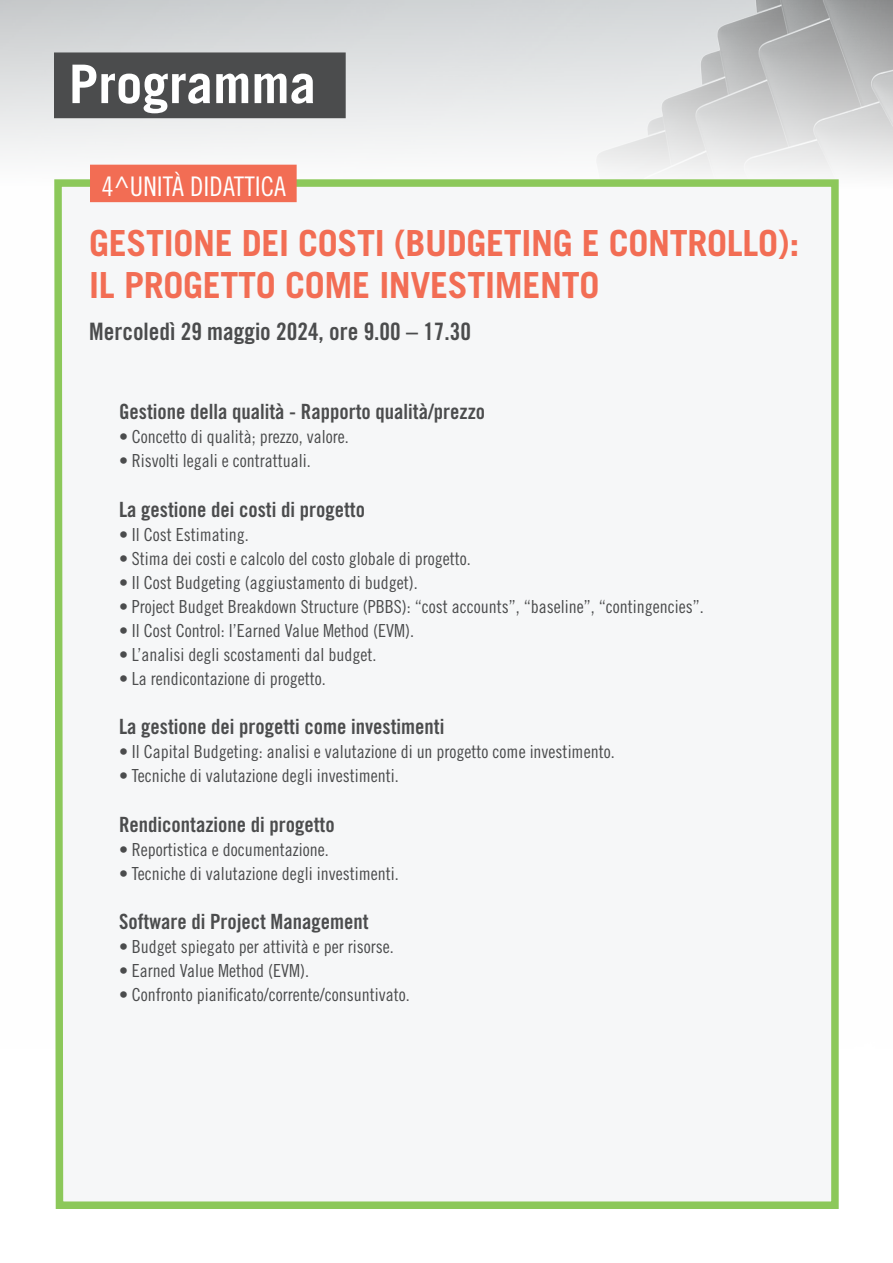
<style>
.page{position:relative;width:893px;height:1263px;background:#fff}
.page>*{position:absolute;margin:0;border:0;box-sizing:border-box;transform-origin:0 0}
.t1{font:700 53.25px "Trade Gothic LT Std";color:#fff}
.t2{font:700 36px/42px "Trade Gothic LT Std";letter-spacing:-.01em;color:#f26d54}
.t3{font:27px "Trade Gothic LT Std Cn 18";color:#fff}
.t4{font:24px "Trade Gothic LT Std Bd Cn 20";color:#4b4c4d}
.t5{font:21px "Trade Gothic LT Std Bd Cn 20";color:#4b4c4d}
.t6{font:18px "Trade Gothic LT Std Cn 18";color:#4b4c4d}
</style>
<div class="page">
<img style="left:0;top:0;width:893px;height:175px">
<div style="left:54px;top:179px;width:785px;height:1030px;background:#f6f7f8"></div>
<div style="left:54px;top:52px;width:292px;height:66px;background:#4b4c4d"></div>
<div style="left:90px;top:165px;width:207px;height:37px;background:#f26d54"></div>
<h1 class="t1" style="left:69px;top:51px;width:249px">Programma</h1>
<h3 class="t3" style="left:102px;top:170px;width:186px">4^UNITÀ DIDATTICA</h3>
<h2 class="t2" style="left:89px;top:221px;width:712px">GESTIONE DEI COSTI (BUDGETING E CONTROLLO):<br>IL PROGETTO COME INVESTIMENTO</h2>
<h3 class="t4" style="left:89px;top:317px;width:383px">Mercoledì 29 maggio 2024, ore 9.00 – 17.30</h3>
<p class="t5" style="left:119px;top:399px;width:368px">Gestione della qualità - Rapporto qualità/prezzo</p>
<p class="t6" style="left:119px;top:426px;width:231px">• Concetto di qualità; prezzo, valore.</p>
<p class="t6" style="left:119px;top:450px;width:193px">• Risvolti legali e contrattuali.</p>
<p class="t5" style="left:119px;top:496px;width:247px">La gestione dei costi di progetto</p>
<p class="t6" style="left:119px;top:523px;width:131px">• Il Cost Estimating.</p>
<p class="t6" style="left:119px;top:547px;width:353px">• Stima dei costi e calcolo del costo globale di progetto.</p>
<p class="t6" style="left:119px;top:571px;width:300px">• Il Cost Budgeting (aggiustamento di budget).</p>
<p class="t6" style="left:119px;top:595px;width:586px">• Project Budget Breakdown Structure (PBBS): “cost accounts”, “baseline”, “contingencies”.</p>
<p class="t6" style="left:119px;top:619px;width:296px">• Il Cost Control: l’Earned Value Method (EVM).</p>
<p class="t6" style="left:119px;top:643px;width:259px">• L’analisi degli scostamenti dal budget.</p>
<p class="t6" style="left:119px;top:667px;width:208px">• La rendicontazione di progetto.</p>
<p class="t5" style="left:119px;top:714px;width:327px">La gestione dei progetti come investimenti</p>
<p class="t6" style="left:119px;top:741px;width:497px">• Il Capital Budgeting: analisi e valutazione di un progetto come investimento.</p>
<p class="t6" style="left:119px;top:765px;width:281px">• Tecniche di valutazione degli investimenti.</p>
<p class="t5" style="left:119px;top:811px;width:217px">Rendicontazione di progetto</p>
<p class="t6" style="left:119px;top:838px;width:211px">• Reportistica e documentazione.</p>
<p class="t6" style="left:119px;top:862px;width:281px">• Tecniche di valutazione degli investimenti.</p>
<p class="t5" style="left:119px;top:909px;width:251px">Software di Project Management</p>
<p class="t6" style="left:119px;top:936px;width:276px">• Budget spiegato per attività e per risorse.</p>
<p class="t6" style="left:119px;top:960px;width:192px">• Earned Value Method (EVM).</p>
<p class="t6" style="left:119px;top:984px;width:292px">• Confronto pianificato/corrente/consuntivato.</p>
</div>
